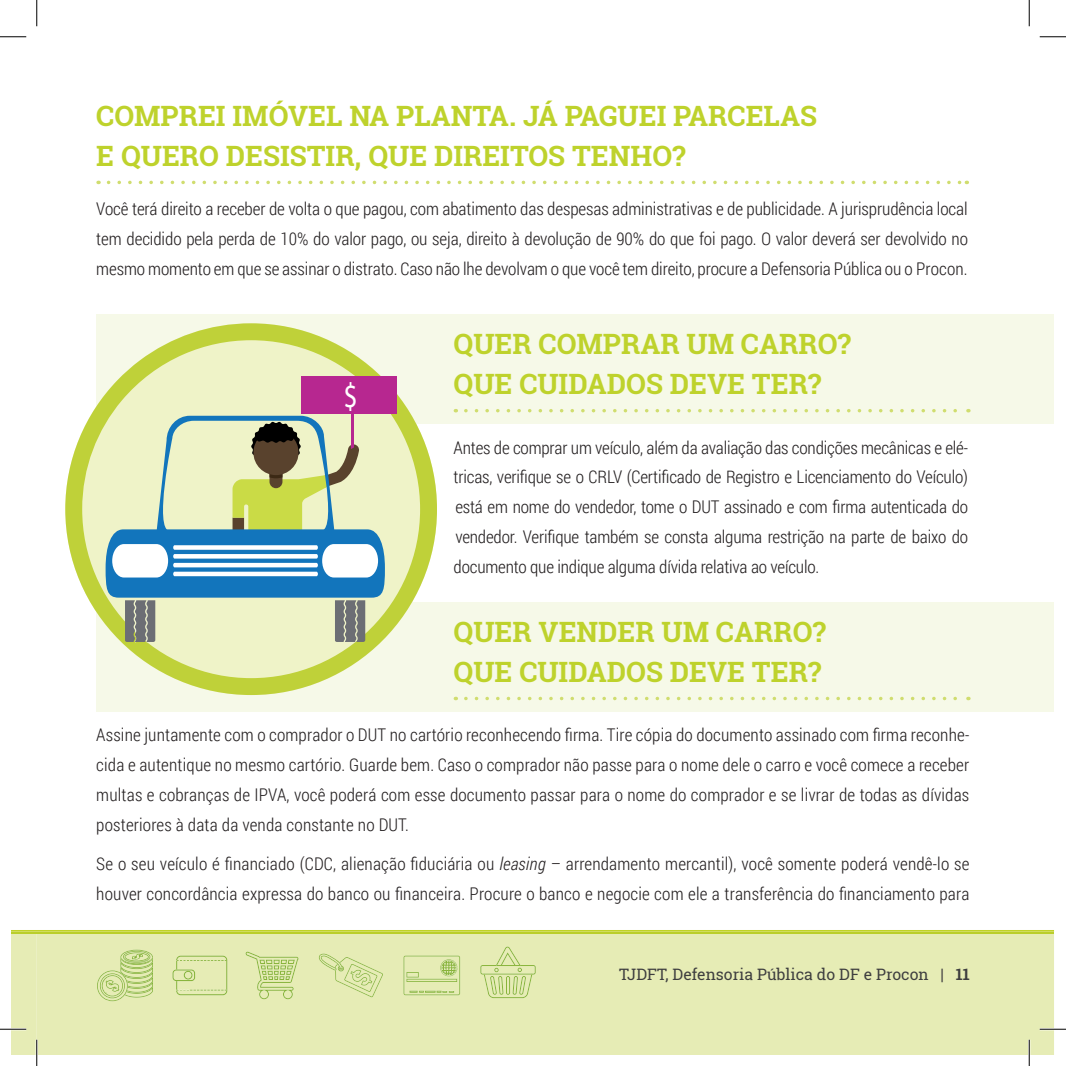
<style>
.page{position:relative;width:1066px;height:1066px;background:#fff}
.page>*{position:absolute;margin:0;border:0;box-sizing:border-box;transform-origin:0 0}
.t1{font:35.18px "Myriad Pro";color:#fff;scale:.8 1}
.t2{font:700 28px/39.7px "Roboto Slab";color:#bed22c}
.t3{font:300 17.5px/29.8px "Roboto Condensed";letter-spacing:.01em;color:#231f20;text-align:justify}
.t4{font:15.75px "Roboto Slab";color:#3e3e3f}
.s1{font-style:italic}
.s2{font-weight:700}
</style>
<div class="page">
<div style="left:96px;top:315px;width:958px;height:109px;background:#f6f9e8"></div>
<div style="left:96px;top:602px;width:958px;height:109px;background:#f6f9e8"></div>
<svg style="left:108px;top:181px;width:859px;height:3px"></svg>
<svg style="left:65px;top:323px;width:372px;height:372px"></svg>
<hr style="left:351px;top:409px;width:2px;height:41px;background:#b72790">
<div style="left:301px;top:376px;width:96px;height:37px;background:#b72790"></div>
<svg style="left:106px;top:416px;width:279px;height:227px;background:#afc7b6"></svg>
<svg style="left:466px;top:409px;width:491px;height:3px"></svg>
<svg style="left:466px;top:697px;width:491px;height:3px"></svg>
<svg style="left:0;top:36px;width:26px;height:1px"></svg>
<svg style="left:1039px;top:36px;width:27px;height:1px"></svg>
<svg style="left:36px;top:0;width:1px;height:26px"></svg>
<svg style="left:1029px;top:0;width:1px;height:26px"></svg>
<svg style="left:0;top:930px;width:1066px;height:136px;background:#e5ecb6"></svg>
<h2 class="t2" style="left:96px;top:96px;width:722px">COMPREI IMÓVEL NA PLANTA. JÁ PAGUEI PARCELAS<br>E QUERO DESISTIR, QUE DIREITOS TENHO?</h2>
<p class="t3" style="left:96px;top:194px;width:873px">Você terá direito a receber de volta o que pagou, com abatimento das despesas administrativas e de publicidade. A jurisprudência local tem decidido pela perda de 10% do valor pago, ou seja, direito à devolução de 90% do que foi pago. O valor deverá ser devolvido no mesmo momento em que se assinar o distrato. Caso não lhe devolvam o que você tem direito, procure a Defensoria Pública ou o Procon.</p>
<h1 class="t1" style="left:344px;top:374px;width:20px">$</h1>
<h2 class="t2" style="left:453px;top:324px;width:399px">QUER COMPRAR UM CARRO?<br>QUE CUIDADOS DEVE TER?</h2>
<p class="t3" style="left:453px;top:432px;width:516px">Antes de comprar um veículo, além da avaliação das condições mecânicas e elé&shy;tricas, verifique se o CRLV (Certificado de Registro e Licenciamento do Veículo) está em nome do vendedor, tome o DUT assinado e com firma autenticada do vendedor. Verifique também se consta alguma restrição na parte de baixo do documento que indique alguma dívida relativa ao veículo.</p>
<h2 class="t2" style="left:453px;top:612px;width:374px">QUER VENDER UM CARRO?<br>QUE CUIDADOS DEVE TER?</h2>
<p class="t3" style="left:96px;top:719px;width:874px">Assine juntamente com o comprador o DUT no cartório reconhecendo firma. Tire cópia do documento assinado com firma reconhe&shy;cida e autentique no mesmo cartório. Guarde bem. Caso o comprador não passe para o nome dele o carro e você comece a receber multas e cobranças de IPVA, você poderá com esse documento passar para o nome do comprador e se livrar de todas as dívidas posteriores à data da venda constante no DUT.</p>
<p class="t3" style="left:96px;top:848px;width:874px">Se o seu veículo é financiado (CDC, alienação fiduciária ou <span class="s1">leasing</span> – arrendamento mercantil), você somente poderá vendê-lo se houver concordância expressa do banco ou financeira. Procure o banco e negocie com ele a transferência do financiamento para</p>
<p class="t4" style="left:619px;top:963px;width:352px">TJDFT, Defensoria Pública do DF e Procon | <span class="s2">11</span></p>
</div>
